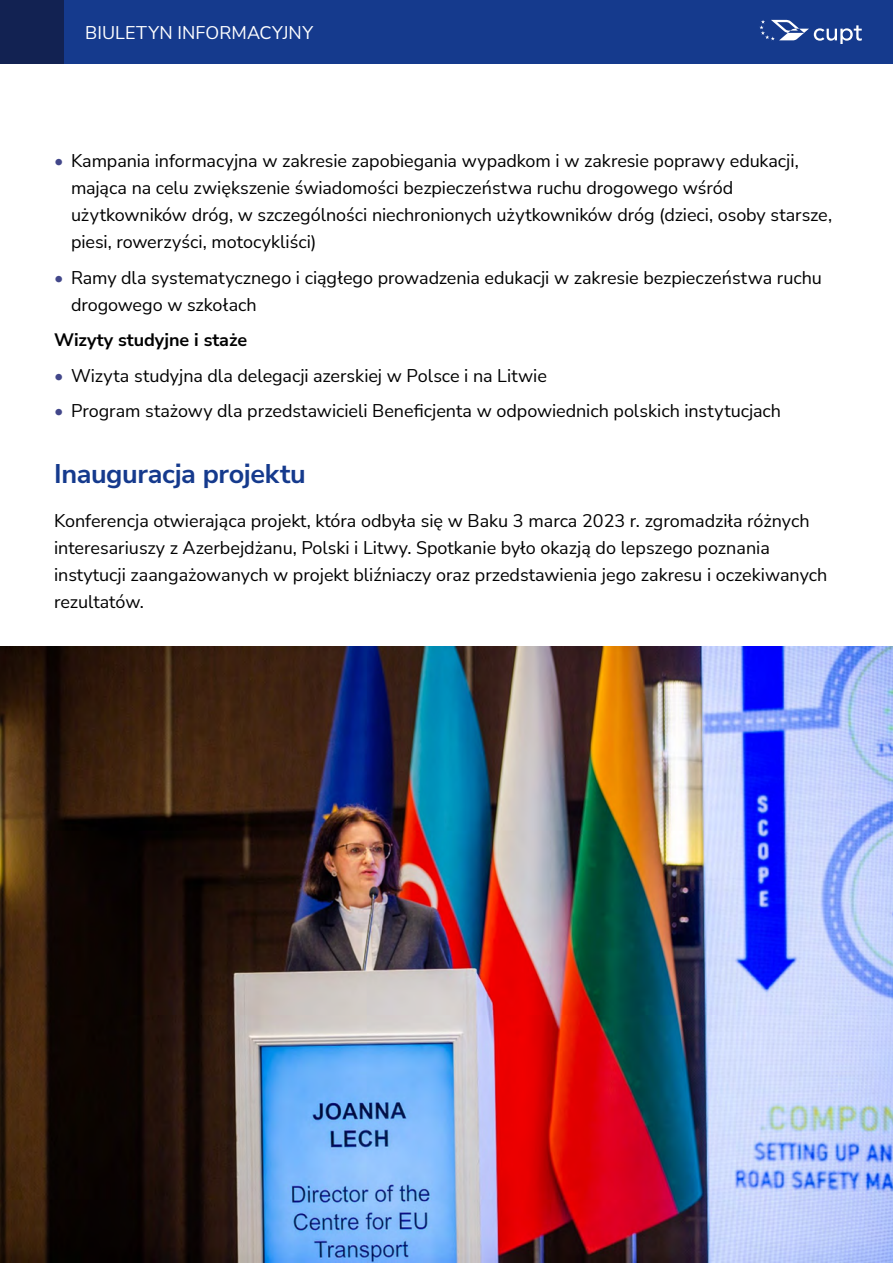
<style>
.page{position:relative;width:893px;height:1263px;background:#fff}
.page>*{position:absolute;margin:0;border:0;box-sizing:border-box;transform-origin:0 0}
.Podtytuł{font:700 27px "Nunito Sans";letter-spacing:-.015em;color:#153a8d}
.aktualności_treść{font:18px/27px "Nunito Sans";letter-spacing:-.005em;color:#000}
.aktualności_treść-2{font:700 18px "Nunito Sans";color:#000}
.t1{font:18px "Nunito Sans";letter-spacing:.005em;color:#fff}
.s1{color:#42478a}
</style>
<div class="page">
<img style="left:0;top:647px;width:893px;height:616px">
<div style="left:38px;top:0;width:855px;height:64px;background:#153a8d"></div>
<div style="left:0;top:0;width:64px;height:64px;background:#122252"></div>
<svg style="left:759px;top:20px;width:103px;height:24px"></svg>
<p class="t1" style="left:85px;top:20px;width:229px">BIULETYN INFORMACYJNY</p>
<p class="aktualności_treść" style="left:71px;top:147px;width:763px;text-indent:-17px"><span class="s1">•</span> Kampania informacyjna w zakresie zapobiegania wypadkom i w zakresie poprawy edukacji, mająca na celu zwiększenie świadomości bezpieczeństwa ruchu drogowego wśród użytkowników dróg, w szczególności niechronionych użytkowników dróg (dzieci, osoby starsze, piesi, rowerzyści, motocykliści)</p>
<p class="aktualności_treść" style="left:71px;top:263px;width:752px;text-indent:-17px"><span class="s1">•</span> Ramy dla systematycznego i ciągłego prowadzenia edukacji w zakresie bezpieczeństwa ruchu drogowego w szkołach</p>
<p class="aktualności_treść-2" style="left:54px;top:327px;width:195px">Wizyty studyjne i staże</p>
<p class="aktualności_treść" style="left:54px;top:361px;width:494px"><span class="s1">•</span> Wizyta studyjna dla delegacji azerskiej w Polsce i na Litwie</p>
<p class="aktualności_treść" style="left:54px;top:397px;width:728px"><span class="s1">•</span> Program stażowy dla przedstawicieli Beneficjenta w odpowiednich polskich instytucjach</p>
<p class="Podtytuł" style="left:54px;top:455px;width:253px">Inauguracja projektu</p>
<p class="aktualności_treść" style="left:54px;top:507px;width:775px">Konferencja otwierająca projekt, która odbyła się w Baku 3 marca 2023 r. zgromadziła różnych interesariuszy z Azerbejdżanu, Polski i Litwy. Spotkanie było okazją do lepszego poznania instytucji zaangażowanych w projekt bliźniaczy oraz przedstawienia jego zakresu i oczekiwanych rezultatów.</p>
</div>
